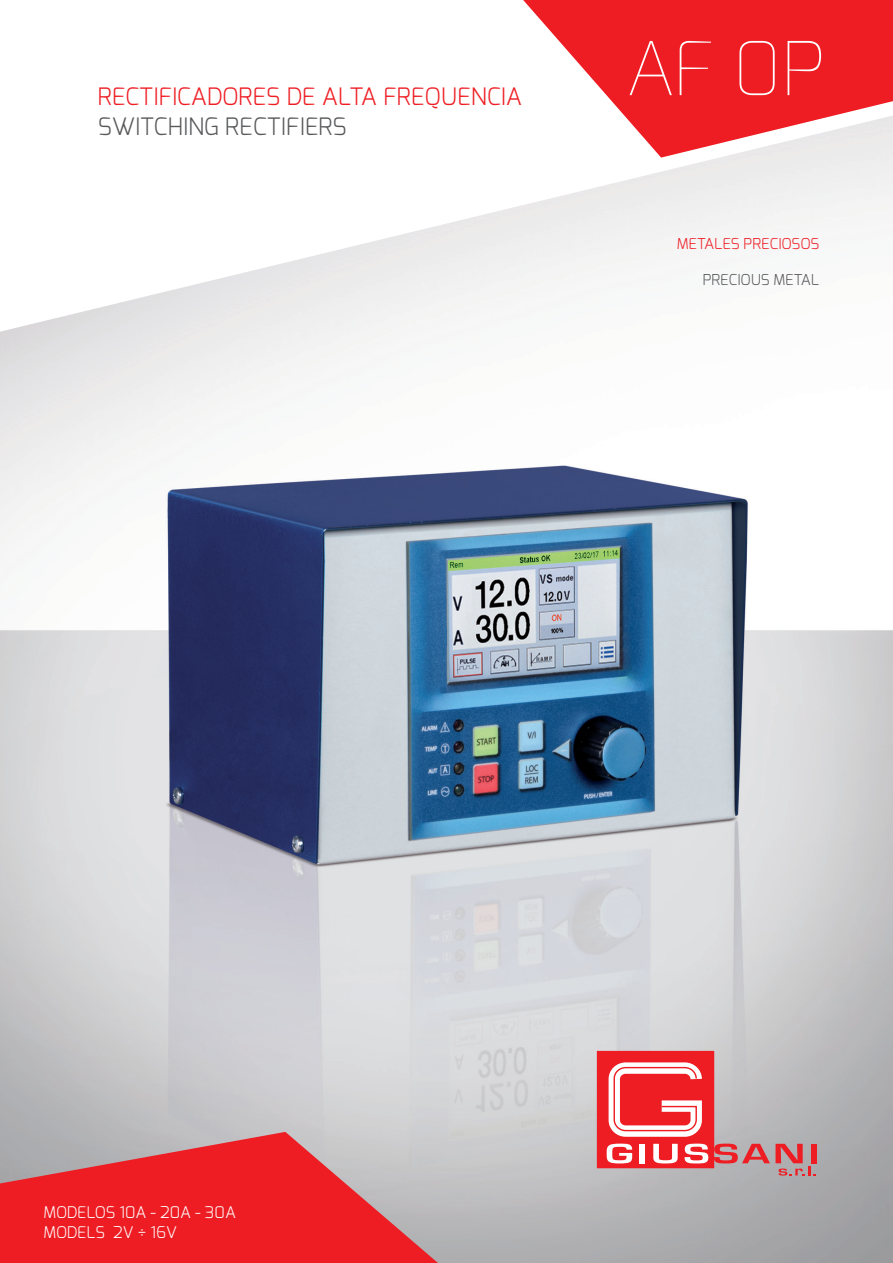
<style>
.page{position:relative;width:893px;height:1263px;background:#fff}
.page>*{position:absolute;margin:0;border:0;box-sizing:border-box;transform-origin:0 0}
.t1{font:100 74.1px "Exo";color:#fff}
.t2{font:300 24px "Exo";color:#ee1d23}
.t3{font:300 24px "Exo";color:#57585a}
.t4{font:300 16.05px "Exo";color:#fff}
.t5{font:300 15px "Exo";color:#ee1d23}
.t6{font:300 15px "Exo";color:#57585a}
</style>
<div class="page">
<img style="left:0;top:158px;width:893px;height:1105px">
<div style="left:597px;top:1051px;width:117px;height:117px;background:#ee1d23"></div>
<svg style="left:607px;top:1143px;width:25px;height:20px"></svg>
<div style="left:639px;top:1144px;width:6px;height:19px;background:#fff"></div>
<svg style="left:653px;top:1144px;width:25px;height:19px"></svg>
<svg style="left:685px;top:1143px;width:23px;height:20px"></svg>
<svg style="left:714px;top:1143px;width:102px;height:32px;background:#c28488"></svg>
<div style="left:811px;top:1144px;width:6px;height:19px;background:#ee1d23"></div>
<div style="left:609px;top:1062px;width:93px;height:75px;border:11px solid #fff;border-radius:11px"></div>
<div style="left:613px;top:1067px;width:84px;height:64px;border:1px solid #ee1d23;border-radius:11px"></div>
<svg style="left:523px;top:0;width:370px;height:158px;fill:#ee1d23"></svg>
<svg style="left:0;top:1132px;width:438px;height:131px;background:#de4c51"></svg>
<p class="t2" style="left:98px;top:81px;width:426px">RECTIFICADORES DE ALTA FREQUENCIA</p>
<p class="t3" style="left:98px;top:111px;width:250px">SWITCHING RECTIFIERS</p>
<p class="t1" style="left:625px;top:21px;width:201px">AF 0P</p>
<p class="t5" style="left:677px;top:234px;width:144px">METALES PRECIOSOS</p>
<p class="t6" style="left:703px;top:270px;width:118px">PRECIOUS METAL</p>
<p class="t4" style="left:44px;top:1202px;width:194px">MODELOS 10A - 20A - 30A</p>
<p class="t4" style="left:44px;top:1221px;width:135px">MODELS 2V ÷ 16V</p>
</div>
